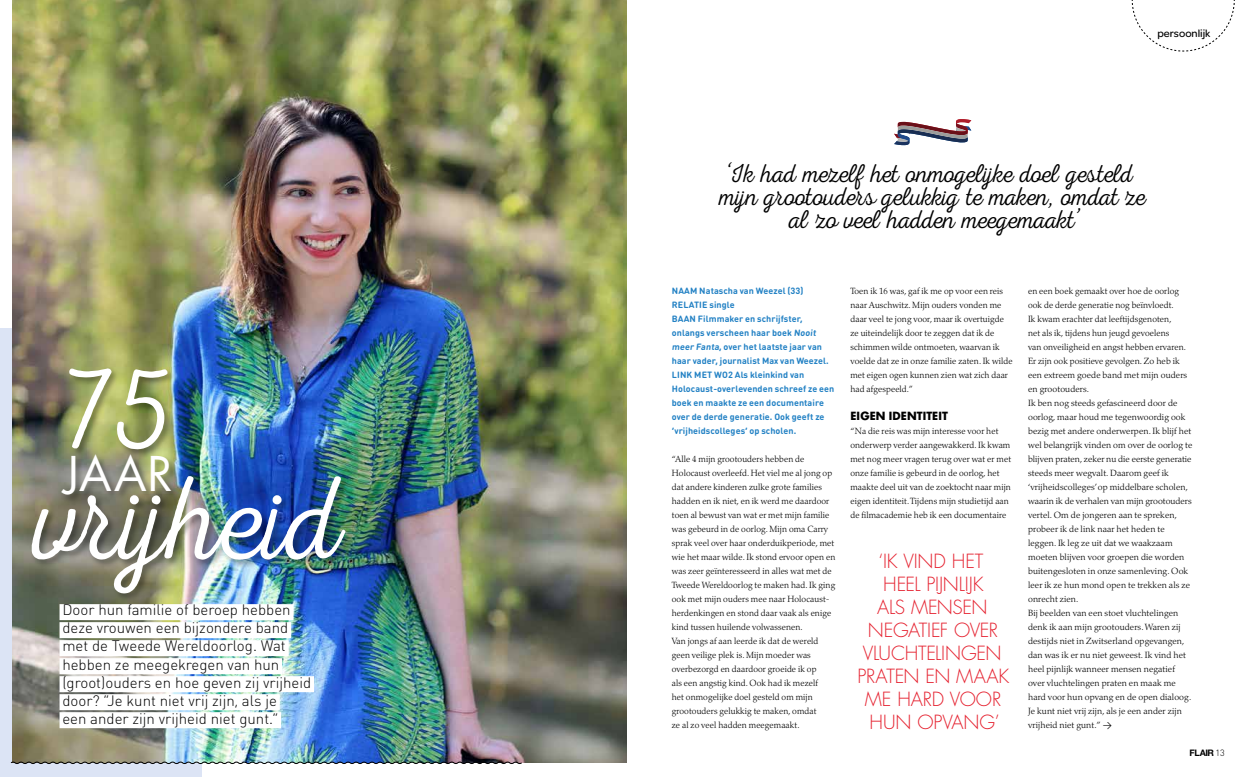
<style>
.page{position:relative;width:1253px;height:777px;background:#fff}
.page>*{position:absolute;margin:0;border:0;box-sizing:border-box;transform-origin:0 0}
.t1{font:122.7px "Nexa Rust Script T 00";color:#fff}
.t2{font:119.7px "Nexa Rust Script T 00";color:#fff}
.t3{font:46.5px "Futura Std";color:#fff}
.t4{font:26px/23px "Nexa Rust Script T 00";color:#000;text-align:center}
.t5{font:300 19px/23px "Futura Std";letter-spacing:-.01em;color:#e5202e;text-align:center}
.t6{font:300 15px/18px "DIN Round Pro";color:#000}
.t7{font:700 11px "Futura Std";letter-spacing:.01em;color:#000}
.t8{font:500 11px "Omnes";color:#000}
.t9{font:300 9px/14px "Palatino LT Std";letter-spacing:.01em;color:#000}
.t10{font:700 9px/14px "DIN Round Pro";letter-spacing:.01em;color:#2281c4}
.t11{font:700 9px "Helvetica Neue LT Std";letter-spacing:-.045em;color:#000}
.s1{font-family:"DIN Round Pro";font-weight:400}
.s2{font-family:"DIN Round Pro";font-weight:300}
</style>
<div class="page">
<div style="left:0;top:329px;width:201px;height:448px;background:#dce4f5"></div>
<img style="left:12px;top:0;width:614px;height:763px">
<img style="left:10px;top:761px;width:512px;height:3px">
<svg style="left:894px;top:119px;width:77px;height:27px"></svg>
<svg style="left:1132px;top:0;width:103px;height:52px"></svg>
<div style="left:60px;top:367px;width:120px;height:137px;background:#000;opacity:.35"></div>
<div style="left:60px;top:604px;width:233px;height:16px;background:#fff"></div>
<div style="left:60px;top:622px;width:231px;height:16px;background:#fff"></div>
<div style="left:60px;top:640px;width:229px;height:16px;background:#fff"></div>
<div style="left:60px;top:658px;width:222px;height:16px;background:#fff"></div>
<div style="left:60px;top:676px;width:254px;height:16px;background:#fff"></div>
<div style="left:60px;top:694px;width:220px;height:16px;background:#fff"></div>
<div style="left:60px;top:712px;width:221px;height:16px;background:#fff"></div>
<div style="left:30px;top:475px;width:325px;height:127px;background:#000;opacity:.35"></div>
<h1 class="t1" style="left:64px;top:341px;width:105px">75</h1>
<h3 class="t3" style="left:64px;top:444px;width:110px">JAAR</h3>
<h2 class="t2" style="left:34px;top:454px;width:310px">vrijheid</h2>
<p class="t6" style="left:62px;top:600px;width:250px">Door hun familie of beroep hebben deze vrouwen een bijzondere band met de Tweede Wereldoorlog. Wat hebben ze meegekregen van hun (groot)ouders en hoe geven zij vrijheid door? “Je kunt niet vrij zijn, als je<br>een ander zijn vrijheid niet gunt.”</p>
<p class="t8" style="left:1157px;top:27px;width:55px">persoonlijk</p>
<h3 class="t4" style="left:720px;top:166px;width:428px">‘Ik had mezelf het onmogelijke doel gesteld mijn grootouders gelukkig te maken, omdat ze al zo veel hadden meegemaakt’</h3>
<p class="t10" style="left:672px;top:283px;width:164px">NAAM Natascha van Weezel (33)<br>RELATIE single<br>BAAN Filmmaker en schrijfster, onlangs verscheen haar boek Nooit meer Fanta, over het laatste jaar van haar vader, journalist Max van Weezel.<br>LINK MET WO2 Als kleinkind van<br>Holocaust-overlevenden schreef ze een boek en maakte ze een documentaire over de derde generatie. Ook geeft ze ‘vrijheidscolleges’ op scholen.</p>
<p class="t9" style="left:672px;top:452px;width:165px">“Alle 4 mijn grootouders hebben de Holocaust overleefd. Het viel me al jong op dat andere kinderen zulke grote families hadden en ik niet, en ik werd me daardoor toen al bewust van wat er met mijn familie was gebeurd in de oorlog. Mijn oma Carry sprak veel over haar onderduikperiode, met wie het maar wilde. Ik stond ervoor open en was zeer geïnteresseerd in alles wat met de Tweede Wereldoorlog te maken had. Ik ging ook met mijn ouders mee naar Holocaust&shy;herdenkingen en stond daar vaak als enige kind tussen huilende volwassenen.<br>Van jongs af aan leerde ik dat de wereld geen veilige plek is. Mijn moeder was overbezorgd en daardoor groeide ik op<br>als een angstig kind. Ook had ik mezelf<br>het onmogelijke doel gesteld om mijn grootouders gelukkig te maken, omdat<br>ze al zo veel hadden meegemaakt.</p>
<p class="t9" style="left:850px;top:284px;width:164px">Toen ik 16 was, gaf ik me op voor een reis naar Auschwitz. Mijn ouders vonden me daar veel te jong voor, maar ik overtuigde ze uiteindelijk door te zeggen dat ik de schimmen wilde ontmoeten, waarvan ik voelde dat ze in onze familie zaten. Ik wilde met eigen ogen kunnen zien wat zich daar had afgespeeld.”</p>
<p class="t7" style="left:850px;top:409px;width:99px">EIGEN IDENTITEIT</p>
<p class="t9" style="left:850px;top:424px;width:162px">“Na die reis was mijn interesse voor het onderwerp verder aangewakkerd. Ik kwam met nog meer vragen terug over wat er met onze familie is gebeurd in de oorlog, het maakte deel uit van de zoektocht naar mijn eigen identiteit. Tijdens mijn studietijd aan de filmacademie heb ik een documentaire</p>
<h3 class="t5" style="left:857px;top:550px;width:153px">‘IK VIND HET<br>HEEL PIJNLIJK<br>ALS MENSEN<br>NEGATIEF OVER<br>VLUCHTELINGEN<br>PRATEN EN MAAK<br>ME HARD VOOR<br>HUN OPVANG’</h3>
<p class="t9" style="left:1028px;top:284px;width:166px">en een boek gemaakt over hoe de oorlog ook de derde generatie nog beïnvloedt.<br>Ik kwam erachter dat leeftijdsgenoten,<br>net als ik, tijdens hun jeugd gevoelens<br>van onveiligheid en angst hebben ervaren.<br>Er zijn ook positieve gevolgen. Zo heb ik een extreem goede band met mijn ouders en grootouders.<br>Ik ben nog steeds gefascineerd door de oorlog, maar houd me tegenwoordig ook bezig met andere onderwerpen. Ik blijf het wel belangrijk vinden om over de oorlog te blijven praten, zeker nu die eerste generatie steeds meer wegvalt. Daarom geef ik ‘vrijheidscolleges’ op middelbare scholen, waarin ik de verhalen van mijn grootouders vertel. Om de jongeren aan te spreken, probeer ik de link naar het heden te leggen. Ik leg ze uit dat we waakzaam moeten blijven voor groepen die worden buitengesloten in onze samenleving. Ook leer ik ze hun mond open te trekken als ze onrecht zien.<br>Bij beelden van een stoet vluchtelingen denk ik aan mijn grootouders. Waren zij destijds niet in Zwitserland opgevangen, dan was ik er nu niet geweest. Ik vind het heel pijnlijk wanneer mensen negatief over vluchtelingen praten en maak me hard voor hun opvang en de open dialoog.<br>Je kunt niet vrij zijn, als je een ander zijn vrijheid niet gunt.” <span class="s1">→</span></p>
<p class="t11" style="left:1190px;top:747px;width:37px">FLAIR <span class="s2">13</span></p>
</div>
